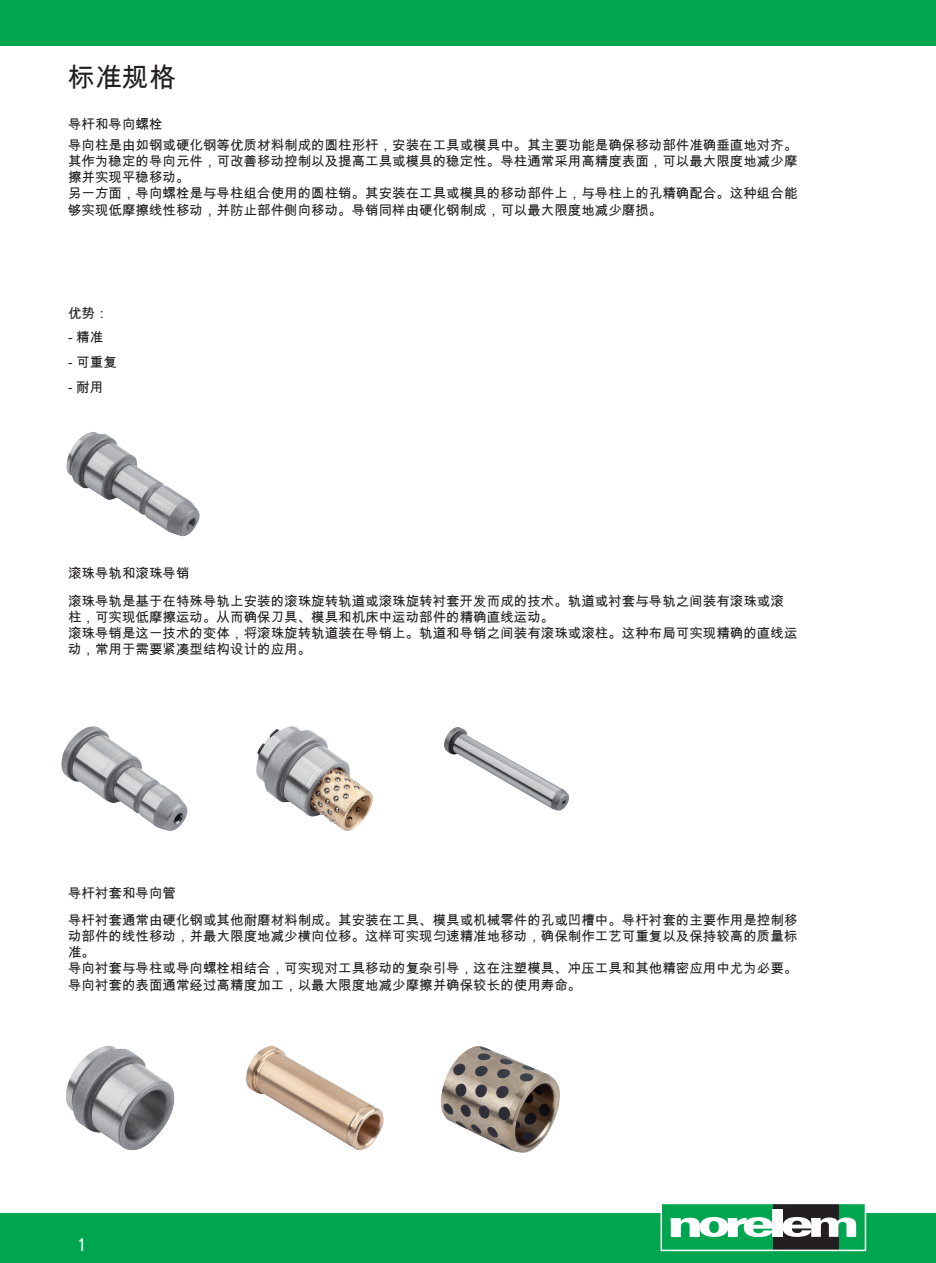
<style>
.page{position:relative;width:936px;height:1263px;background:#fff}
.page>*{position:absolute;margin:0;border:0;box-sizing:border-box;transform-origin:0 0}
.t1{font:27px "Arial Unicode MS";color:#231f20}
.t2{font:18px "Frutiger Neue LTW1 G";color:#fff;scale:.81 1}
.t3{font:13.5px/16.2px "Arial Unicode MS";color:#231f20}
</style>
<div class="page">
<div style="left:0;top:0;width:935px;height:46px;background:#00a54f"></div>
<div style="left:0;top:1213px;width:935px;height:50px;background:#00a54f"></div>
<div style="left:661px;top:1203px;width:204px;height:47px;background:#00a54f"></div>
<div style="left:772px;top:1203px;width:66px;height:47px;background:#231f20"></div>
<svg style="left:670px;top:1217px;width:102px;height:20px"></svg>
<div style="left:772px;top:1209px;width:11px;height:28px;background:#fff"></div>
<svg style="left:783px;top:1217px;width:73px;height:20px"></svg>
<div style="left:660px;top:1203px;width:206px;height:48px;border:2px solid #fff"></div>
<img style="left:66px;top:432px;width:134px;height:105px">
<img style="left:61px;top:726px;width:127px;height:105px">
<img style="left:256px;top:726px;width:117px;height:105px">
<img style="left:66px;top:1046px;width:109px;height:104px">
<img style="left:246px;top:1046px;width:137px;height:105px">
<img style="left:441px;top:1046px;width:119px;height:107px">
<img style="left:444px;top:727px;width:125px;height:83px">
<h1 class="t1" style="left:68px;top:58px;width:109px">标准规格</h1>
<p class="t3" style="left:68px;top:116px;width:96px">导杆和导向螺栓</p>
<p class="t3" style="left:68px;top:137px;width:730px">导向柱是由如钢或硬化钢等优质材料制成的圆柱形杆，安装在工具或模具中。其主要功能是确保移动部件准确垂直地对齐。其作为稳定的导向元件，可改善移动控制以及提高工具或模具的稳定性。导柱通常采用高精度表面，可以最大限度地减少摩擦并实现平稳移动。<br>另一方面，导向螺栓是与导柱组合使用的圆柱销。其安装在工具或模具的移动部件上，与导柱上的孔精确配合。这种组合能够实现低摩擦线性移动，并防止部件侧向移动。导销同样由硬化钢制成，可以最大限度地减少磨损。</p>
<p class="t3" style="left:68px;top:304px;width:42px">优势：</p>
<p class="t3" style="left:68px;top:329px;width:37px">- 精准</p>
<p class="t3" style="left:68px;top:354px;width:50px">- 可重复</p>
<p class="t3" style="left:68px;top:378px;width:37px">- 耐用</p>
<p class="t3" style="left:68px;top:558px;width:717px;line-height:28.2px">滚珠导轨和滚珠导销<br>滚珠导轨是基于在特殊导轨上安装的滚珠旋转轨道或滚珠旋转衬套开发而成的技术。轨道或衬套与导轨之间装有滚珠或滚</p>
<p class="t3" style="left:68px;top:609px;width:730px">柱，可实现低摩擦运动。从而确保刀具、模具和机床中运动部件的精确直线运动。<br>滚珠导销是这一技术的变体，将滚珠旋转轨道装在导销上。轨道和导销之间装有滚珠或滚柱。这种布局可实现精确的直线运动，常用于需要紧凑型结构设计的应用。</p>
<p class="t3" style="left:68px;top:880px;width:730px;line-height:26.4px">导杆衬套和导向管<br>导杆衬套通常由硬化钢或其他耐磨材料制成。其安装在工具、模具或机械零件的孔或凹槽中。导杆衬套的主要作用是控制移</p>
<p class="t3" style="left:68px;top:928px;width:730px">动部件的线性移动，并最大限度地减少横向位移。这样可实现匀速精准地移动，确保制作工艺可重复以及保持较高的质量标准。<br>导向衬套与导柱或导向螺栓相结合，可实现对工具移动的复杂引导，这在注塑模具、冲压工具和其他精密应用中尤为必要。导向衬套的表面通常经过高精度加工，以最大限度地减少摩擦并确保较长的使用寿命。</p>
<h2 class="t2" style="left:78px;top:1231px;width:12px">1</h2>
</div>
